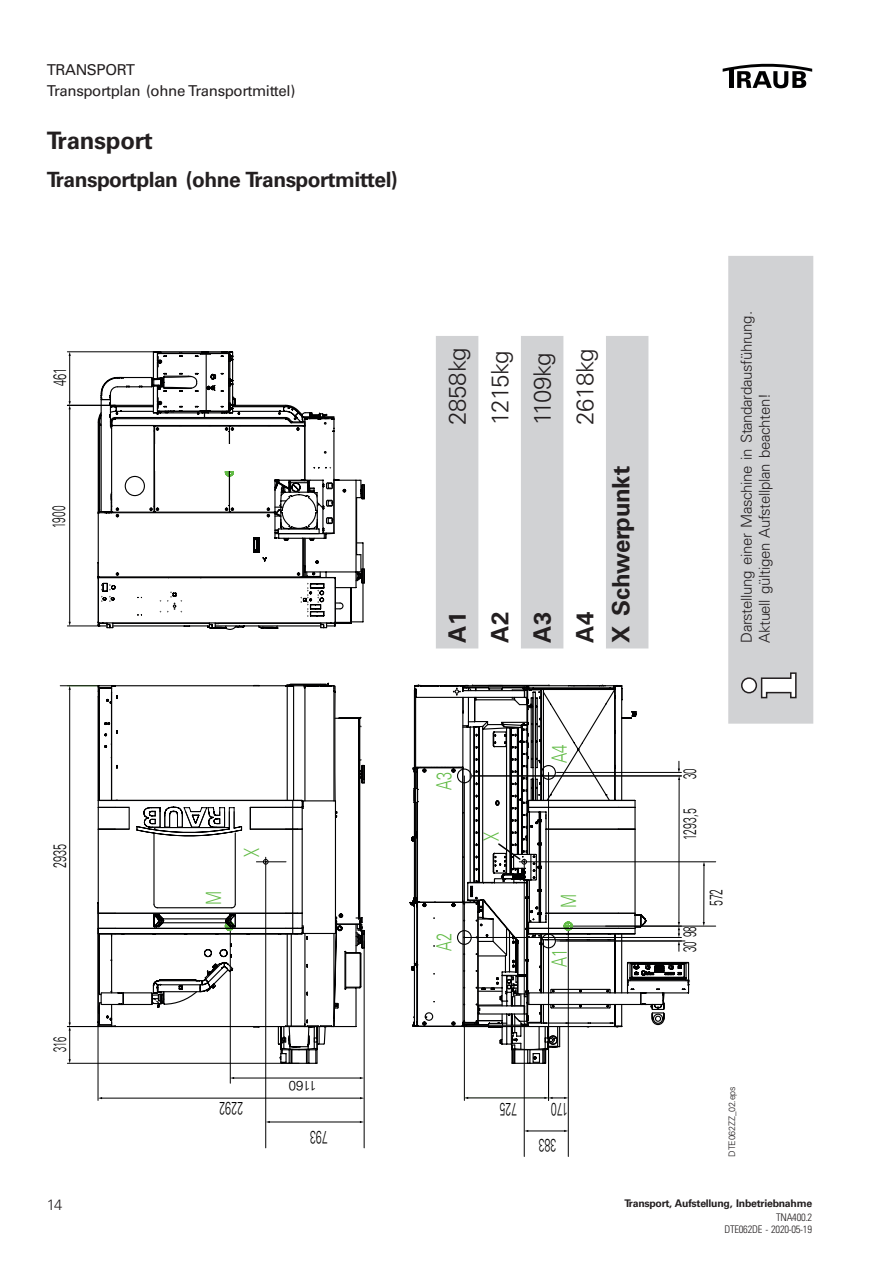
<style>
.page{position:relative;width:893px;height:1263px;background:#fff}
.page>*{position:absolute;margin:0;border:0;box-sizing:border-box;transform-origin:0 0}
.Titel_1_Kopf{font:700 24px "INDEX Univers";letter-spacing:-.01em;color:#231f20}
.Titel_1_Kopf-2{font:300 24px "INDEX Univers";letter-spacing:-.01em;color:#231f20}
.Titel_2{font:700 21px "INDEX Univers";letter-spacing:-.025em;color:#231f20}
.t1{font:300 21px "INDEX Univers";color:#62bb46;scale:.69 1}
.t2{font:300 21px "INDEX Univers";color:#62bb46;scale:.71 1}
.t3{font:300 21px "INDEX Univers";color:#62bb46;scale:.73 1}
.t4{font:300 18px "INDEX Univers";color:#000001;scale:.59 1}
.t5{font:300 18px "INDEX Univers";color:#000001;scale:.58 1}
.t6{font:300 18px "INDEX Univers";color:#000001;scale:.61 1}
.t7{font:300 18px "INDEX Univers";color:#000001;scale:.55 1}
.t8{font:300 18px "INDEX Univers";color:#000001;scale:.56 1}
.t9{font:300 18px "INDEX Univers";color:#000001;scale:.62 1}
.t10{font:300 18px "INDEX Univers";color:#000001;scale:.52 1}
.Text{font:300 15px "INDEX Univers";letter-spacing:-.025em;color:#231f20}
.t11{font:15px/21.3px "INDEX Univers";letter-spacing:-.025em;color:#231f20}
.t12{font:300 13.5px "INDEX Univers";color:#000001}
.t13{font:700 10.5px "INDEX Univers";letter-spacing:-.025em;color:#231f20}
.t14{font:300 condensed 10.5px "INDEX Univers";letter-spacing:-.025em;color:#231f20}
.Zeichn_-Nr__links{font:300 9px "INDEX Univers";letter-spacing:-.025em;color:#231f20}
</style>
<div class="page">
<svg style="left:723px;top:64px;width:89px;height:24px"></svg>
<div style="left:728px;top:256px;width:85px;height:468px;background:#d1d2d4"></div>
<div style="left:742px;top:678px;width:14px;height:15px;background:#fff;border-radius:50%"></div>
<div style="left:741px;top:677px;width:16px;height:16px;border:2px solid #231f20;border-radius:50%"></div>
<hr style="left:606px;top:926px;width:110px;height:1px;background:#000001">
<hr style="left:703px;top:865px;width:1px;height:58px;background:#000001">
<hr style="left:568px;top:926px;width:1px;height:230px;background:#000001">
<hr style="left:528px;top:1131px;width:37px;height:1px;background:#000001">
<hr style="left:548px;top:949px;width:1px;height:151px;background:#000001">
<hr style="left:464px;top:776px;width:1px;height:324px;background:#000001">
<hr style="left:467px;top:1098px;width:78px;height:1px;background:#000001">
<svg style="left:544px;top:1097px;width:24px;height:2px"></svg>
<hr style="left:67px;top:1063px;width:232px;height:1px;background:#000001">
<hr style="left:69px;top:1030px;width:1px;height:30px;background:#000001">
<hr style="left:67px;top:1026px;width:32px;height:1px;background:#000001">
<hr style="left:69px;top:689px;width:1px;height:334px;background:#000001">
<svg style="left:69px;top:1022px;width:2px;height:8px"></svg>
<hr style="left:364px;top:941px;width:1px;height:207px;background:#000001">
<hr style="left:98px;top:1022px;width:1px;height:78px;background:#000001">
<hr style="left:230px;top:926px;width:1px;height:157px;background:#000001">
<hr style="left:101px;top:1098px;width:260px;height:1px;background:#000001">
<hr style="left:60px;top:685px;width:39px;height:1px;background:#000001">
<hr style="left:69px;top:409px;width:1px;height:213px;background:#000001">
<hr style="left:67px;top:626px;width:32px;height:1px;background:#000001">
<hr style="left:67px;top:405px;width:48px;height:1px;background:#000001">
<hr style="left:67px;top:351px;width:94px;height:1px;background:#000001">
<hr style="left:69px;top:355px;width:1px;height:47px;background:#000001">
<svg style="left:69px;top:401px;width:2px;height:8px"></svg>
<hr style="left:233px;top:1078px;width:128px;height:1px;background:#000001">
<hr style="left:269px;top:1122px;width:92px;height:1px;background:#000001">
<hr style="left:524px;top:859px;width:1px;height:297px;background:#000001">
<hr style="left:519px;top:861px;width:197px;height:1px;background:#000001">
<hr style="left:265px;top:857px;width:1px;height:291px;background:#000001">
<svg style="left:98px;top:351px;width:5px;height:189px"></svg>
<svg style="left:103px;top:699px;width:466px;height:364px"></svg>
<svg style="left:414px;top:1051px;width:155px;height:9px"></svg>
<svg style="left:107px;top:351px;width:542px;height:643px"></svg>
<svg style="left:103px;top:352px;width:257px;height:229px"></svg>
<div style="left:155px;top:445px;width:109px;height:26px;background:#fff"></div>
<svg style="left:128px;top:685px;width:562px;height:366px"></svg>
<svg style="left:436px;top:336px;width:212px;height:312px;fill:#d1d2d4"></svg>
<p class="t11" style="left:47px;top:59px;width:250px;text-indent:50px">port<br>Transportplan (ohne Transportmittel)</p>
<p class="t11" style="left:47px;top:59px;width:20px">Trans</p>
<p class="Titel_1_Kopf" style="left:47px;top:127px;width:108px">Transport</p>
<p class="Titel_2" style="left:47px;top:167px;width:353px">Transportplan (ohne Transportmittel)</p>
<p class="t9" style="left:49px;top:386px;width:32px;rotate:-90deg">461</p>
<p class="t8" style="left:48px;top:528px;width:41px;rotate:-90deg">1900</p>
<p class="t6" style="left:49px;top:868px;width:41px;rotate:-90deg">2935</p>
<p class="t10" style="left:49px;top:1052px;width:31px;rotate:-90deg">316</p>
<p class="Titel_1_Kopf-2" style="left:443px;top:425px;width:79px;rotate:-90deg">2858kg</p>
<p class="Titel_1_Kopf-2" style="left:485px;top:425px;width:76px;rotate:-90deg">1215kg</p>
<p class="Titel_1_Kopf" style="left:443px;top:642px;width:32px;rotate:-90deg">A1</p>
<p class="Titel_1_Kopf" style="left:486px;top:642px;width:32px;rotate:-90deg">A2</p>
<p class="Titel_1_Kopf-2" style="left:528px;top:425px;width:74px;rotate:-90deg">1109kg</p>
<p class="Titel_1_Kopf" style="left:528px;top:642px;width:32px;rotate:-90deg">A3</p>
<p class="Titel_1_Kopf-2" style="left:570px;top:425px;width:78px;rotate:-90deg">2618kg</p>
<p class="Titel_1_Kopf" style="left:571px;top:642px;width:32px;rotate:-90deg">A4</p>
<p class="Titel_1_Kopf" style="left:607px;top:642px;width:178px;rotate:-90deg">X Schwerpunkt</p>
<p class="Text" style="left:737px;top:643px;width:333px;rotate:-90deg">Darstellung einer Maschine in Standardausführung.</p>
<p class="Text" style="left:755px;top:643px;width:251px;rotate:-90deg">Aktuell gültigen Aufstellplan beachten!</p>
<p class="t1" style="left:239px;top:857px;width:14px;rotate:-90deg">X</p>
<p class="t1" style="left:431px;top:790px;width:27px;rotate:-90deg">A3</p>
<p class="t1" style="left:479px;top:841px;width:14px;rotate:-90deg">X</p>
<p class="t3" style="left:547px;top:763px;width:27px;rotate:-90deg">A4</p>
<p class="t7" style="left:679px;top:779px;width:22px;rotate:-90deg">30</p>
<p class="t5" style="left:679px;top:840px;width:56px;rotate:-90deg">1293,5</p>
<p class="t2" style="left:201px;top:905px;width:21px;rotate:-90deg">M</p>
<p class="t5" style="left:705px;top:906px;width:32px;rotate:-90deg">572</p>
<p class="t2" style="left:556px;top:908px;width:21px;rotate:-90deg">M</p>
<p class="t1" style="left:431px;top:951px;width:27px;rotate:-90deg">A2</p>
<p class="t2" style="left:547px;top:967px;width:27px;rotate:-90deg">A1</p>
<p class="t7" style="left:679px;top:952px;width:49px;rotate:-90deg">30 98</p>
<p class="t6" style="left:243px;top:1119px;width:41px;rotate:-180deg">2292</p>
<p class="t12" style="left:316px;top:1093px;width:29px;rotate:-180deg">1160</p>
<p class="t4" style="left:328px;top:1148px;width:32px;rotate:-180deg">793</p>
<p class="t4" style="left:517px;top:1120px;width:31px;rotate:-180deg">725</p>
<p class="t4" style="left:568px;top:1120px;width:30px;rotate:-180deg">170</p>
<p class="t4" style="left:556px;top:1156px;width:32px;rotate:-180deg">383</p>
<p class="Zeichn_-Nr__links" style="left:726px;top:1157px;width:72px;rotate:-90deg">DTE062ZZ_02.eps</p>
<p class="Text" style="left:47px;top:1196px;width:17px">14</p>
<p class="t13" style="left:624px;top:1197px;width:189px">Transport, Aufstellung, Inbetriebnahme</p>
<p class="t14" style="left:724px;top:1223px;width:89px">DTE062DE - 2020-05-19</p>
<p class="t14" style="left:776px;top:1210px;width:38px">TNA400.2</p>
</div>
